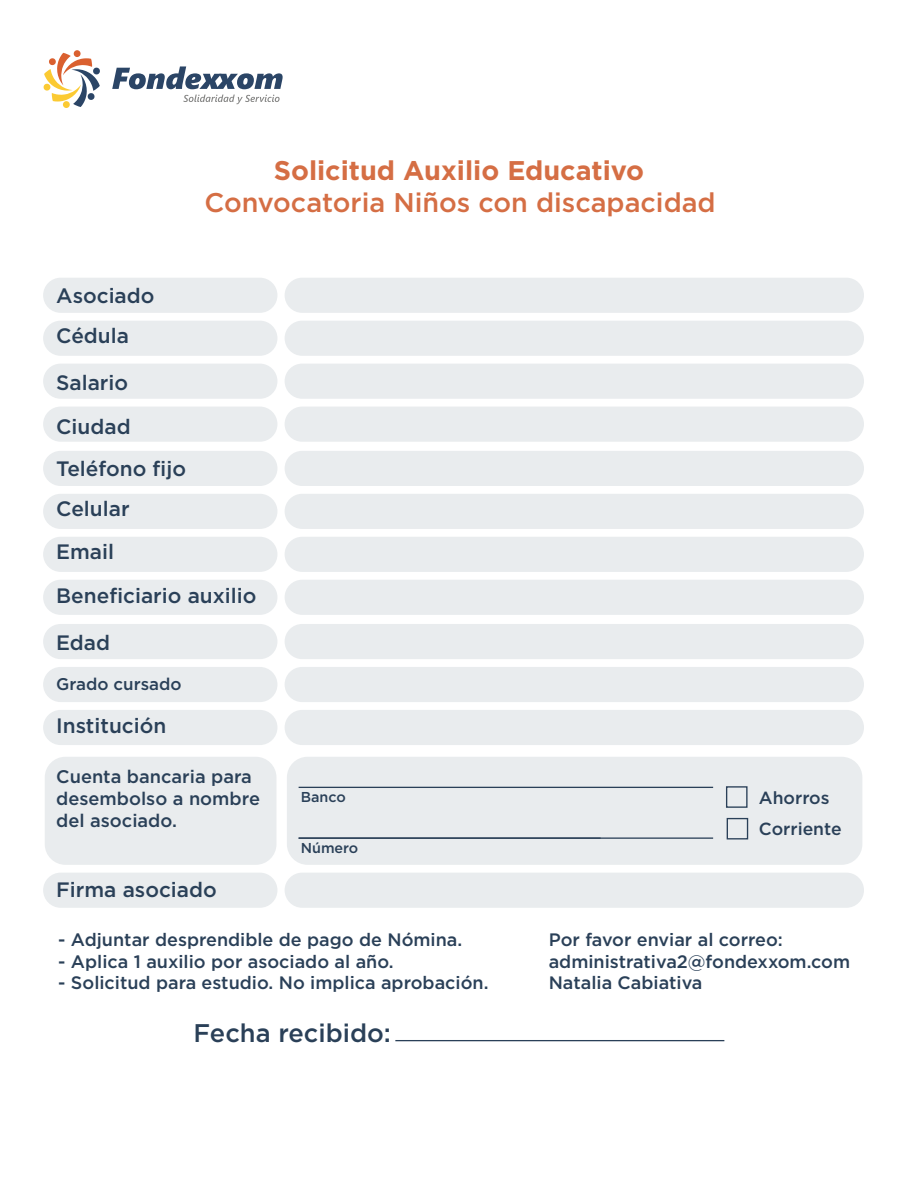
<style>
.page{position:relative;width:918px;height:1188px;background:#fff}
.page>*{position:absolute;margin:0;border:0;box-sizing:border-box;transform-origin:0 0}
.t1{font:500 27px "Gotham";color:#d56e44}
.t2{font:700 27px "Gotham";color:#d56e44}
.t3{font:500 25.5px "Gotham";color:#2a4058}
.t4{font:500 20.85px/40.3px "Gotham";color:#2a4058}
.t5{font:500 18.3px/21.9px "Gotham";color:#2a4058}
.t6{font:500 18px/21.6px "Gotham";color:#2a4058}
.t7{font:500 17.55px/31px "Gotham";color:#2a4058}
.t8{font:500 16.95px "Gotham";color:#2a4058}
.t9{font:500 14.25px "Gotham";color:#2a4058}
</style>
<div class="page">
<div style="left:285px;top:407px;width:579px;height:35px;background:#e9ecee;border-radius:18px"></div>
<div style="left:285px;top:364px;width:579px;height:35px;background:#e9ecee;border-radius:18px"></div>
<div style="left:285px;top:321px;width:579px;height:35px;background:#e9ecee;border-radius:18px"></div>
<div style="left:285px;top:278px;width:579px;height:35px;background:#e9ecee;border-radius:18px"></div>
<div style="left:43px;top:407px;width:234px;height:35px;background:#e9ecee;border-radius:18px"></div>
<div style="left:43px;top:364px;width:234px;height:35px;background:#e9ecee;border-radius:18px"></div>
<div style="left:43px;top:321px;width:234px;height:35px;background:#e9ecee;border-radius:18px"></div>
<div style="left:43px;top:278px;width:234px;height:35px;background:#e9ecee;border-radius:18px"></div>
<div style="left:285px;top:580px;width:579px;height:35px;background:#e9ecee;border-radius:18px"></div>
<div style="left:285px;top:537px;width:579px;height:35px;background:#e9ecee;border-radius:18px"></div>
<div style="left:285px;top:494px;width:579px;height:35px;background:#e9ecee;border-radius:18px"></div>
<div style="left:285px;top:451px;width:579px;height:35px;background:#e9ecee;border-radius:18px"></div>
<div style="left:43px;top:580px;width:234px;height:35px;background:#e9ecee;border-radius:18px"></div>
<div style="left:43px;top:537px;width:234px;height:35px;background:#e9ecee;border-radius:18px"></div>
<div style="left:43px;top:494px;width:234px;height:35px;background:#e9ecee;border-radius:18px"></div>
<div style="left:43px;top:451px;width:234px;height:35px;background:#e9ecee;border-radius:18px"></div>
<div style="left:285px;top:710px;width:579px;height:35px;background:#e9ecee;border-radius:18px"></div>
<div style="left:285px;top:667px;width:579px;height:35px;background:#e9ecee;border-radius:18px"></div>
<div style="left:285px;top:624px;width:579px;height:35px;background:#e9ecee;border-radius:18px"></div>
<div style="left:43px;top:710px;width:234px;height:35px;background:#e9ecee;border-radius:18px"></div>
<div style="left:43px;top:667px;width:234px;height:35px;background:#e9ecee;border-radius:18px"></div>
<div style="left:43px;top:624px;width:234px;height:35px;background:#e9ecee;border-radius:18px"></div>
<div style="left:45px;top:757px;width:231px;height:108px;background:#e9ecee;border-radius:21px"></div>
<div style="left:287px;top:757px;width:575px;height:108px;background:#e9ecee;border-radius:21px"></div>
<div style="left:285px;top:873px;width:579px;height:35px;background:#e9ecee;border-radius:18px"></div>
<div style="left:43px;top:873px;width:234px;height:35px;background:#e9ecee;border-radius:18px"></div>
<hr style="left:299px;top:787px;width:414px;height:1px;background:#2a4058">
<hr style="left:299px;top:837px;width:414px;height:2px;background:#2a4058">
<hr style="left:395px;top:1040px;width:329px;height:1px;background:#2a4058">
<div style="left:726px;top:786px;width:22px;height:22px;border:1px solid #2a4058"></div>
<div style="left:727px;top:818px;width:21px;height:21px;border:1px solid #2a4058"></div>
<div style="left:74px;top:50px;width:7px;height:7px;background:#da602f;border-radius:50%"></div>
<svg style="left:43px;top:53px;width:57px;height:54px"></svg>
<svg style="left:112px;top:66px;width:171px;height:23px"></svg>
<svg style="left:183px;top:95px;width:97px;height:9px"></svg>
<h1 class="t2" style="left:274px;top:155px;width:372px">Solicitud Auxilio Educativo</h1>
<h1 class="t1" style="left:204px;top:191px;width:513px">Convocatoria Niños con discapacidad</h1>
<p class="t4" style="left:56px;top:277px;width:100px">Asociado<br>Cédula</p>
<p class="t4" style="left:56px;top:361px;width:76px;line-height:44.2px">Salario<br>Ciudad</p>
<p class="t4" style="left:56px;top:449px;width:131px">Teléfono fijo<br>Celular</p>
<p class="t4" style="left:56px;top:531px;width:202px;line-height:44.2px">Email<br>Beneficiario auxilio</p>
<p class="t4" style="left:56px;top:624px;width:55px">Edad</p>
<p class="t8" style="left:56px;top:677px;width:127px">Grado cursado</p>
<p class="t4" style="left:56px;top:707px;width:112px">Institución</p>
<p class="t5" style="left:56px;top:767px;width:205px">Cuenta bancaria para desembolso a nombre del asociado.</p>
<p class="t4" style="left:56px;top:871px;width:162px">Firma asociado</p>
<p class="t9" style="left:301px;top:791px;width:46px">Banco</p>
<p class="t9" style="left:301px;top:842px;width:59px">Número</p>
<p class="t7" style="left:759px;top:783px;width:84px">Ahorros<br>Corriente</p>
<p class="t6" style="left:58px;top:930px;width:406px">- Adjuntar desprendible de pago de Nómina.</p>
<p class="t6" style="left:58px;top:951px;width:337px">- Aplica 1 auxilio por asociado al año.</p>
<p class="t6" style="left:58px;top:973px;width:432px">- Solicitud para estudio. No implica aprobación.</p>
<h2 class="t3" style="left:194px;top:1022px;width:199px">Fecha recibido:</h2>
<p class="t6" style="left:549px;top:930px;width:303px">Por favor enviar al correo: administrativa2@fondexxom.com<br>Natalia Cabiativa</p>
</div>
